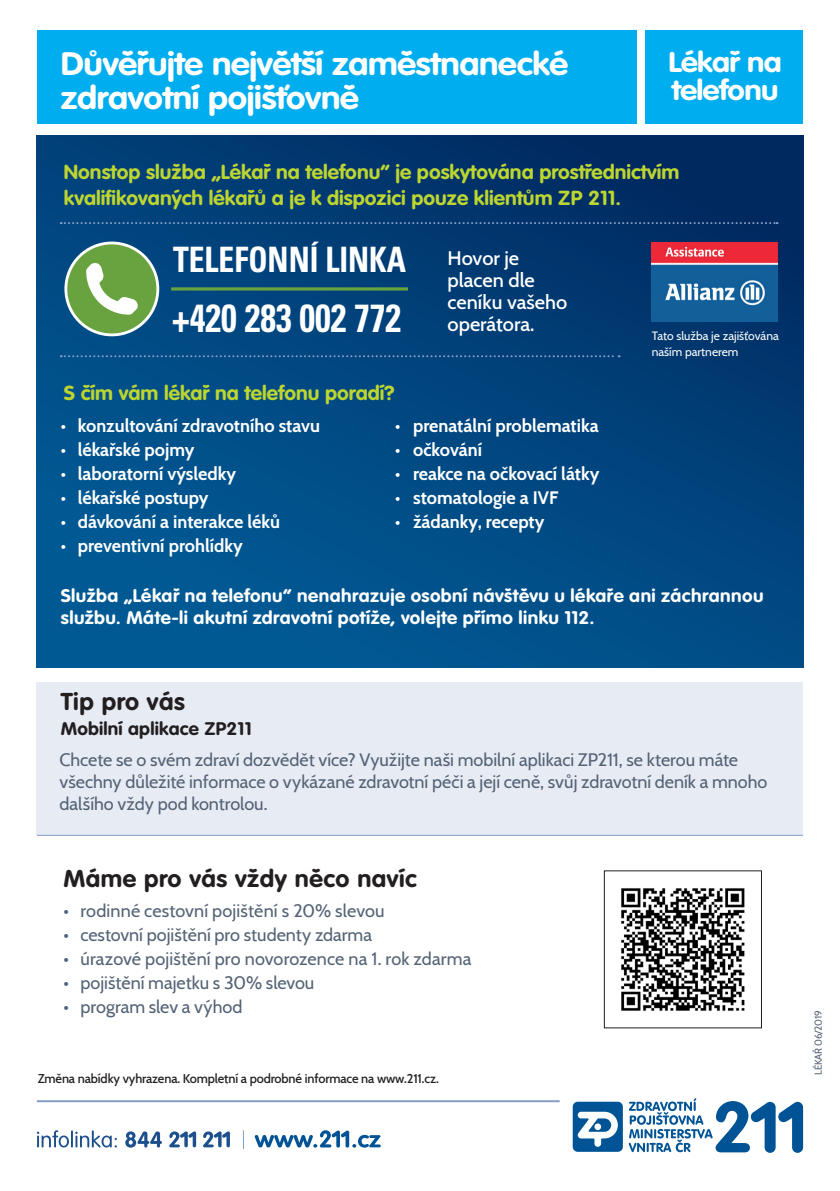
<style>
.page{position:relative;width:840px;height:1191px;background:#fff}
.page>*{position:absolute;margin:0;border:0;box-sizing:border-box;transform-origin:0 0}
.t1{font:700 condensed 39.2px "Univers CE";color:#fff;scale:.9 1}
.t2{font:700 condensed 35px "Univers CE";color:#fff;scale:.9 1}
.t3{font:700 32px/34.6px "VAG Rounded LT Pro";letter-spacing:-.01em;color:#fff;scale:1.09 1}
.t4{font:700 28px/28px "VAG Rounded LT Pro";letter-spacing:-.02em;color:#fff;scale:1.11 1}
.t5{font:700 24px "VAG Rounded LT Pro";letter-spacing:.02em;color:#231f20;scale:1.05 1}
.t6{font:700 20px/26px "VAG Rounded LT Pro";color:#bcd531;scale:1.05 1}
.t7{font:500 20px/22px "Cabin";color:#fff}
.t8{font:18px/22px "Cabin";color:#536274}
.t9{font:700 18px "Cabin";color:#fff}
.t10{font:700 18px/21.6px "VAG Rounded LT Pro";letter-spacing:.025em;color:#fff;scale:1.05 1}
.t11{font:700 18px "VAG Rounded LT Pro";letter-spacing:.01em;color:#231f20;scale:1.05 1}
.t12{font:500 13px "Cabin";letter-spacing:-.01em;color:#231f20}
.t13{font:12px/16px "Cabin";color:#fff}
.t14{font:10px "Cabin";letter-spacing:-.01em;color:#536274}
</style>
<div class="page">
<div style="left:37px;top:682px;width:765px;height:153px;background:#e7ebf4"></div>
<svg style="left:37px;top:136px;width:765px;height:531px;background:#01457e"></svg>
<div style="left:37px;top:30px;width:599px;height:94px;background:#00aeef"></div>
<div style="left:645px;top:30px;width:157px;height:94px;background:#00aeef"></div>
<svg style="left:572px;top:1101px;width:50px;height:50px"></svg>
<svg style="left:628px;top:1098px;width:174px;height:54px"></svg>
<hr style="left:37px;top:1100px;width:522px;height:2px;background:#859ec8">
<svg style="left:243px;top:1130px;width:1px;height:19px"></svg>
<svg style="left:254px;top:1130px;width:126px;height:17px"></svg>
<svg style="left:37px;top:1130px;width:159px;height:17px"></svg>
<svg style="left:203px;top:1131px;width:27px;height:16px"></svg>
<hr style="left:37px;top:835px;width:765px;height:1px;background:#859ec8">
<img style="left:621px;top:888px;width:124px;height:123px">
<img style="left:651px;top:242px;width:126px;height:79px">
<div style="left:66px;top:243px;width:92px;height:92px;background:#69a340;border-radius:50%"></div>
<svg style="left:86px;top:263px;width:52px;height:52px"></svg>
<div style="left:64px;top:241px;width:95px;height:95px;border:3px solid #fff;border-radius:50%"></div>
<hr style="left:171px;top:287px;width:237px;height:3px;background:#69a340">
<svg style="left:61px;top:355px;width:558px;height:2px"></svg>
<svg style="left:61px;top:222px;width:716px;height:2px"></svg>
<h3 class="t3" style="left:61px;top:47px;width:467px">Důvěřujte největší zaměstnanecké zdravotní pojišťovně</h3>
<h3 class="t4" style="left:668px;top:48px;width:103px">Lékař na telefonu</h3>
<p class="t6" style="left:64px;top:159px;width:587px">Nonstop služba „Lékař na telefonu“ je poskytována prostřednictvím kvalifikovaných lékařů a je k dispozici pouze klientům ZP 211.</p>
<h2 class="t2" style="left:173px;top:240px;width:260px">TELEFONNÍ LINKA</h2>
<h1 class="t1" style="left:172px;top:296px;width:256px">+420 283 002 772</h1>
<p class="t6" style="left:64px;top:380px;width:316px">S čím vám lékař na telefonu poradí?</p>
<p class="t7" style="left:447px;top:245px;width:121px">Hovor je placen dle ceníku vašeho operátora.</p>
<p class="t9" style="left:61px;top:411px;width:261px">• konzultování zdravotního stavu</p>
<p class="t9" style="left:395px;top:411px;width:205px">• prenatální problematika</p>
<p class="t9" style="left:61px;top:435px;width:135px">• lékařské pojmy</p>
<p class="t9" style="left:395px;top:435px;width:88px">• očkování</p>
<p class="t9" style="left:61px;top:459px;width:177px">• laboratorní výsledky</p>
<p class="t9" style="left:395px;top:459px;width:206px">• reakce na očkovací látky</p>
<p class="t9" style="left:61px;top:483px;width:149px">• lékařské postupy</p>
<p class="t9" style="left:395px;top:483px;width:165px">• stomatologie a IVF</p>
<p class="t9" style="left:61px;top:507px;width:221px">• dávkování a interakce léků</p>
<p class="t9" style="left:395px;top:507px;width:151px">• žádanky, recepty</p>
<p class="t9" style="left:61px;top:531px;width:183px">• preventivní prohlídky</p>
<p class="t13" style="left:651px;top:327px;width:128px">Tato služba je zajišťována naším partnerem</p>
<p class="t10" style="left:61px;top:585px;width:670px">Služba „Lékař na telefonu” nenahrazuje osobní návštěvu u lékaře ani záchrannou službu. Máte-li akutní zdravotní potíže, volejte přímo linku 112.</p>
<h3 class="t5" style="left:61px;top:687px;width:120px">Tip pro vás</h3>
<p class="t11" style="left:61px;top:717px;width:183px">Mobilní aplikace ZP211</p>
<p class="t8" style="left:60px;top:747px;width:709px">Chcete se o svém zdraví dozvědět více? Využijte naši mobilní aplikaci ZP211, se kterou máte všechny důležité informace o vykázané zdravotní péči a její ceně, svůj zdravotní deník a mnoho dalšího vždy pod kontrolou.</p>
<h3 class="t5" style="left:63px;top:863px;width:338px">Máme pro vás vždy něco navíc</h3>
<p class="t8" style="left:63px;top:898px;width:322px">• rodinné cestovní pojištění s 20% slevou</p>
<p class="t8" style="left:63px;top:922px;width:310px">• cestovní pojištění pro studenty zdarma</p>
<p class="t8" style="left:63px;top:946px;width:409px">• úrazové pojištění pro novorozence na 1. rok zdarma</p>
<p class="t8" style="left:63px;top:970px;width:252px">• pojištění majetku s 30% slevou</p>
<p class="t8" style="left:63px;top:994px;width:180px">• program slev a výhod</p>
<p class="t12" style="left:38px;top:1068px;width:402px">Změna nabídky vyhrazena. Kompletní a podrobné informace na www.211.cz.</p>
<p class="t14" style="left:810px;top:1075px;width:67px;rotate:-90deg">LÉKAŘ 06/2019</p>
</div>
